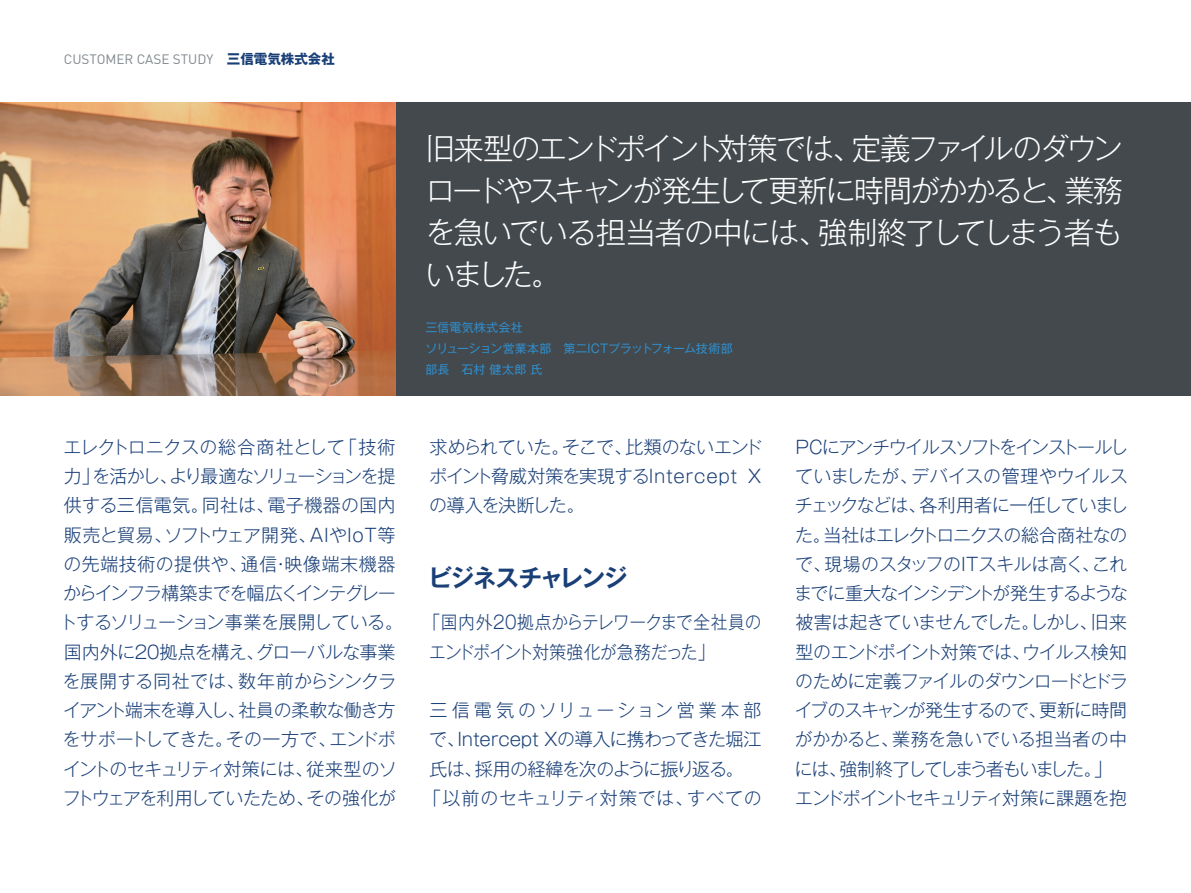
<style>
.page{position:relative;width:1191px;height:893px;background:#fff}
.page>*{position:absolute;margin:0;border:0;box-sizing:border-box;transform-origin:0 0}
.t1{font:300 30px/42px "Gothic MB101 Pro";letter-spacing:-.06em;color:#fff;text-align:justify}
.t2{font:700 24px "Gothic MB101 Pro De";letter-spacing:-.08em;color:#193f77}
.t3{font:300 18px/29.2px "Gothic MB101 Pro";letter-spacing:-.03em;color:#193f77}
.t4{font:300 18px/29.2px "Gothic MB101 Pro";letter-spacing:-.05em;color:#193f77}
.t5{font:300 18px/29.2px "Gothic MB101 Pro";letter-spacing:-.01em;color:#193f77;scale:.93 1}
.t6{font:300 18px "Gothic MB101 Pro";letter-spacing:.025em;color:#193f77}
.t7{font:300 18px "Gothic MB101 Pro";letter-spacing:.205em;color:#193f77}
.t8{font:13.5px "DIN";color:#81898e}
.t9{font:12px/21px "Gothic MB101 Pro";letter-spacing:.005em;color:#308ecd}
.s1{font-family:"Gothic MB101 Pro";font-weight:700;color:#193f77}
</style>
<div class="page">
<div style="left:0;top:102px;width:1191px;height:293px;background:#43494d"></div>
<img style="left:0;top:102px;width:395px;height:293px">
<p class="t8" style="left:64px;top:50px;width:273px">CUSTOMER CASE STUDY <span class="s1">三信電気株式会社</span></p>
<h1 class="t1" style="left:425px;top:123px;width:699px">旧来型のエンドポイント対策では、定義ファイルのダウンロードやスキャンが発生して更新に時間がかかると、業務を急いでいる担当者の中には、強制終了してしまう者もいました。</h1>
<p class="t9" style="left:425px;top:316px;width:309px">三信電気株式会社<br>ソリューション営業本部　第二ICTプラットフォーム技術部部長　石村 健太郎 氏</p>
<p class="t3" style="left:60px;top:430px;width:345px">エレクトロニクスの総合商社として「技術力」を活かし、より最適なソリューションを提供する三信電気。同社は、電子機器の国内販売と貿易、ソフトウェア開発、AIやIoT等の先端技術の提供や、通信・映像端末機器からインフラ構築までを幅広くインテグレートするソリューション事業を展開している。国内外に20拠点を構え、グローバルな事業を展開する同社では、数年前からシンクライアント端末を導入し、社員の柔軟な働き方をサポートしてきた。その一方で、エンドポイントのセキュリティ対策には、従来型のソフトウェアを利用していたため、その強化が</p>
<p class="t3" style="left:429px;top:430px;width:335px;text-align:justify">求められていた。そこで、比類のないエンドポイント脅威対策を実現するIntercept Xの導入を決断した。</p>
<h2 class="t2" style="left:428px;top:558px;width:201px">ビジネスチャレンジ</h2>
<p class="t5" style="left:429px;top:605px;width:359px;text-indent:-6px">「国内外20拠点からテレワークまで全社員のエンドポイント対策強化が急務だった」</p>
<p class="t7" style="left:429px;top:695px;width:333px">三信電気のソリューション営業本部</p>
<p class="t3" style="left:429px;top:722px;width:334px">で、Intercept Xの導入に携わってきた堀江</p>
<p class="t3" style="left:429px;top:752px;width:316px">氏は、採用の経緯を次のように振り返る。</p>
<p class="t6" style="left:423px;top:783px;width:340px">「以前のセキュリティ対策では、すべての</p>
<p class="t4" style="left:794px;top:430px;width:335px">PCにアンチウイルスソフトをインストールしていましたが、デバイスの管理やウイルスチェックなどは、各利用者に一任していました。当社はエレクトロニクスの総合商社なので、現場のスタッフのITスキルは高く、これまでに重大なインシデントが発生するような被害は起きていませんでした。しかし、旧来型のエンドポイント対策では、ウイルス検知のために定義ファイルのダウンロードとドライブのスキャンが発生するので、更新に時間がかかると、業務を急いでいる担当者の中には、強制終了してしまう者もいました。」エンドポイントセキュリティ対策に課題を抱</p>
</div>
